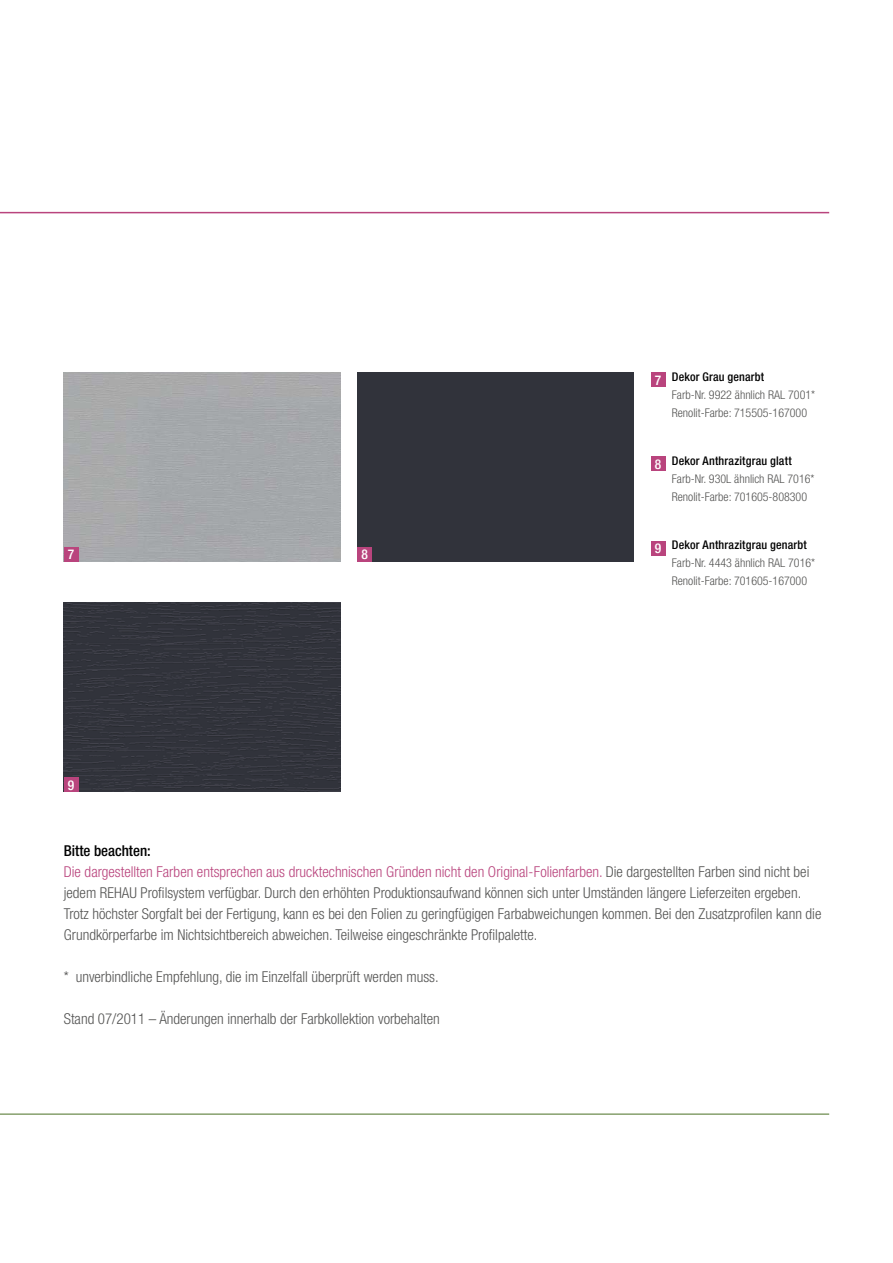
<style>
.page{position:relative;width:893px;height:1263px;background:#fff}
.page>*{position:absolute;margin:0;border:0;box-sizing:border-box;transform-origin:0 0}
.t1{font:300 condensed 15px/21px "Helvetica Neue LT Com";color:#545453}
.t2{font:500 condensed 13.5px "Helvetica Neue LT Com";color:#fff}
.t3{font:300 condensed 12px/18px "Helvetica Neue LT Com";color:#545453}
.t4{font:500 condensed 12px "Helvetica Neue LT Com";letter-spacing:.015em;color:#000}
.s1{font-weight:500;font-size:13.5px;color:#fff}
.s2{font-weight:500;color:#000}
.s3{color:#b9447d}
</style>
<div class="page">
<hr style="left:0;top:212px;width:829px;height:1px;background:#b9447d">
<hr style="left:0;top:1113px;width:829px;height:2px;background:#86a06d">
<div style="left:651px;top:372px;width:14px;height:15px;background:#b9447d"></div>
<div style="left:651px;top:456px;width:14px;height:15px;background:#b9447d"></div>
<div style="left:651px;top:541px;width:14px;height:14px;background:#b9447d"></div>
<div style="left:64px;top:547px;width:15px;height:14px;background:#b9447d"></div>
<div style="left:357px;top:372px;width:277px;height:189px;background:#31333b"></div>
<div style="left:357px;top:547px;width:15px;height:14px;background:#b9447d"></div>
<img style="left:64px;top:603px;width:276px;height:189px">
<div style="left:64px;top:777px;width:15px;height:15px;background:#b9447d"></div>
<p class="t2" style="left:68px;top:546px;width:8px">7</p>
<p class="t2" style="left:361px;top:546px;width:8px">8</p>
<p class="t2" style="left:68px;top:777px;width:8px">9</p>
<p class="t3" style="left:672px;top:368px;width:145px;text-indent:-17px"><span class="s1">7</span> <span class="s2">Dekor Grau genarbt<br></span>Farb-Nr. 9922 ähnlich RAL 7001*<br>Renolit-Farbe: 715505-167000</p>
<p class="t4" style="left:672px;top:454px;width:121px">Dekor Anthrazitgrau glatt</p>
<p class="t3" style="left:672px;top:470px;width:144px">Farb-Nr. 930L ähnlich RAL 7016*<br>Renolit-Farbe: 701605-808300</p>
<p class="t2" style="left:655px;top:456px;width:8px">8</p>
<p class="t2" style="left:655px;top:540px;width:8px">9</p>
<p class="t4" style="left:672px;top:538px;width:137px">Dekor Anthrazitgrau genarbt</p>
<p class="t3" style="left:672px;top:554px;width:145px">Farb-Nr. 4443 ähnlich RAL 7016*<br>Renolit-Farbe: 701605-167000</p>
<p class="t1" style="left:64px;top:840px;width:759px"><span class="s2">Bitte beachten:<br></span><span class="s3">Die dargestellten Farben entsprechen aus drucktechnischen Gründen nicht den Original-Folienfarben.</span> Die dargestellten Farben sind nicht bei jedem REHAU Profilsystem verfügbar. Durch den erhöhten Produktionsaufwand können sich unter Umständen längere Lieferzeiten ergeben.<br>Trotz höchster Sorgfalt bei der Fertigung, kann es bei den Folien zu geringfügigen Farbabweichungen kommen. Bei den Zusatzprofilen kann die Grundkörperfarbe im Nichtsichtbereich abweichen. Teilweise eingeschränkte Profilpalette.</p>
<p class="t1" style="left:64px;top:966px;width:376px">* unverbindliche Empfehlung, die im Einzelfall überprüft werden muss.</p>
<p class="t1" style="left:64px;top:1008px;width:377px">Stand 07/2011 – Änderungen innerhalb der Farbkollektion vorbehalten</p>
</div>
